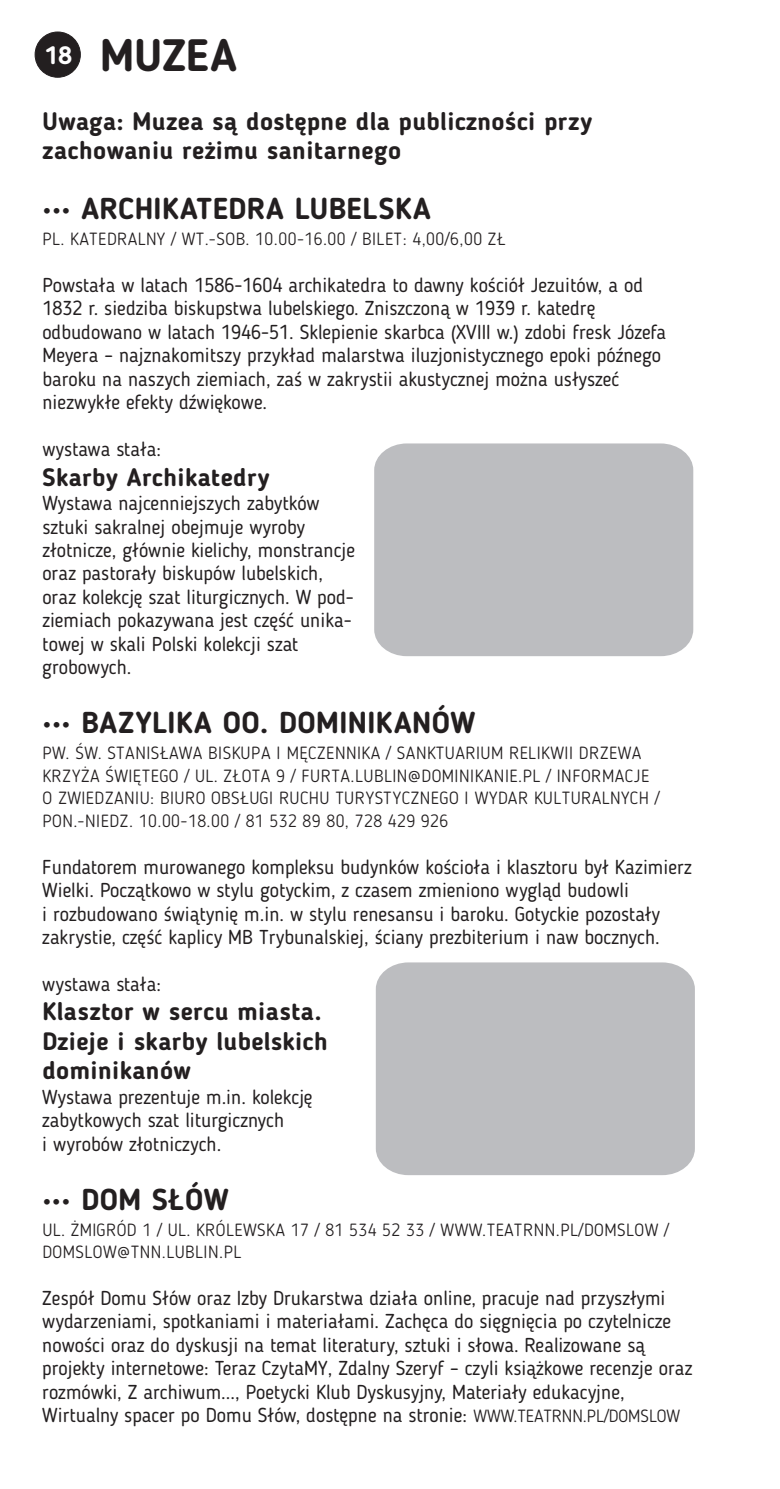
<style>
.page{position:relative;width:780px;height:1489px;background:#fff}
.page>*{position:absolute;margin:0;border:0;box-sizing:border-box;transform-origin:0 0}
.t1{font:700 45px "Blogger Sans";letter-spacing:.005em;color:#231f20}
.t2{font:700 30px "Blogger Sans";letter-spacing:.015em;color:#231f20}
.t3{font:700 25px/29.5px "Blogger Sans";letter-spacing:.015em;color:#231f20}
.t4{font:700 25px "Blogger Sans";color:#fff}
.t5{font:20px/23.5px "Blogger Sans";color:#231f20}
.t6{font:300 17.5px/22.5px "Blogger Sans";letter-spacing:.03em;color:#231f20}
.t7{font:300 17.5px "Blogger Sans";color:#231f20}
</style>
<div class="page">
<div style="left:35px;top:32px;width:46px;height:45px;background:#231f20;border:1px solid #231f20;border-radius:50%"></div>
<div style="left:374px;top:443px;width:319px;height:213px;background:#bcbdc0"></div>
<div style="left:376px;top:962px;width:318px;height:213px;background:#bcbdc0"></div>
<p class="t4" style="left:45px;top:45px;width:29px">18</p>
<h1 class="t1" style="left:100px;top:37px;width:138px">MUZEA</h1>
<p class="t3" style="left:43px;top:108px;width:551px">Uwaga: Muzea są dostępne dla publiczności przy zachowaniu reżimu sanitarnego</p>
<h2 class="t2" style="left:42px;top:196px;width:390px">••• ARCHIKATEDRA LUBELSKA</h2>
<p class="t6" style="left:42px;top:229px;width:464px">PL. KATEDRALNY / WT.-SOB. 10.00-16.00 / BILET: 4,00/6,00 ZŁ</p>
<p class="t5" style="left:42px;top:275px;width:625px">Powstała w latach 1586-1604 archikatedra to dawny kościół Jezuitów, a od 1832 r. siedziba biskupstwa lubelskiego. Zniszczoną w 1939 r. katedrę odbudowano w latach 1946-51. Sklepienie skarbca (XVIII w.) zdobi fresk Józefa Meyera – najznakomitszy przykład malarstwa iluzjonistycznego epoki późnego baroku na naszych ziemiach, zaś w zakrystii akustycznej można usłyszeć niezwykłe efekty dźwiękowe.</p>
<p class="t5" style="left:42px;top:439px;width:120px">wystawa stała:</p>
<p class="t5" style="left:42px;top:493px;width:314px">Wystawa najcenniejszych zabytków sztuki sakralnej obejmuje wyroby złotnicze, głównie kielichy, monstrancje oraz pastorały biskupów lubelskich, oraz kolekcję szat liturgicznych. W pod&shy;ziemiach pokazywana jest część unika&shy;towej w skali Polski kolekcji szat grobowych.</p>
<p class="t3" style="left:42px;top:464px;width:229px">Skarby Archikatedry</p>
<h2 class="t2" style="left:42px;top:710px;width:434px">••• BAZYLIKA OO. DOMINIKANÓW</h2>
<p class="t6" style="left:42px;top:743px;width:618px">PW. ŚW. STANISŁAWA BISKUPA I MĘCZENNIKA / SANKTUARIUM RELIKWII DRZEWA KRZYŻA ŚWIĘTEGO / UL. ZŁOTA 9 / FURTA.LUBLIN@DOMINIKANIE.PL / INFORMACJE O ZWIEDZANIU: BIURO OBSŁUGI RUCHU TURYSTYCZNEGO I WYDAR KULTURALNYCH / PON.-NIEDZ. 10.00-18.00 / 81 532 89 80, 728 429 926</p>
<p class="t5" style="left:42px;top:856px;width:651px">Fundatorem murowanego kompleksu budynków kościoła i klasztoru był Kazimierz Wielki. Początkowo w stylu gotyckim, z czasem zmieniono wygląd budowli<br>i rozbudowano świątynię m.in. w stylu renesansu i baroku. Gotyckie pozostały zakrystie, część kaplicy MB Trybunalskiej, ściany prezbiterium i naw bocznych.</p>
<p class="t5" style="left:42px;top:973px;width:120px">wystawa stała:</p>
<p class="t3" style="left:42px;top:999px;width:287px">Klasztor w sercu miasta.<br>Dzieje i skarby lubelskich dominikanów</p>
<p class="t5" style="left:42px;top:1086px;width:271px">Wystawa prezentuje m.in. kolekcję zabytkowych szat liturgicznych<br>i wyrobów złotniczych.</p>
<h2 class="t2" style="left:42px;top:1186px;width:188px">••• DOM SŁÓW</h2>
<p class="t6" style="left:42px;top:1219px;width:628px">UL. ŻMIGRÓD 1 / UL. KRÓLEWSKA 17 / 81 534 52 33 / WWW.TEATRNN.PL/DOMSLOW /<br>DOMSLOW@TNN.LUBLIN.PL</p>
<p class="t5" style="left:42px;top:1287px;width:651px">Zespół Domu Słów oraz Izby Drukarstwa działa online, pracuje nad przyszłymi wydarzeniami, spotkaniami i materiałami. Zachęca do sięgnięcia po czytelnicze nowości oraz do dyskusji na temat literatury, sztuki i słowa. Realizowane są projekty internetowe: Teraz CzytaMY, Zdalny Szeryf – czyli książkowe recenzje oraz rozmówki, Z archiwum..., Poetycki Klub Dyskusyjny, Materiały edukacyjne, Wirtualny spacer po Domu Słów, dostępne na stronie:</p>
<p class="t7" style="left:473px;top:1408px;width:208px">WWW.TEATRNN.PL/DOMSLOW</p>
</div>
